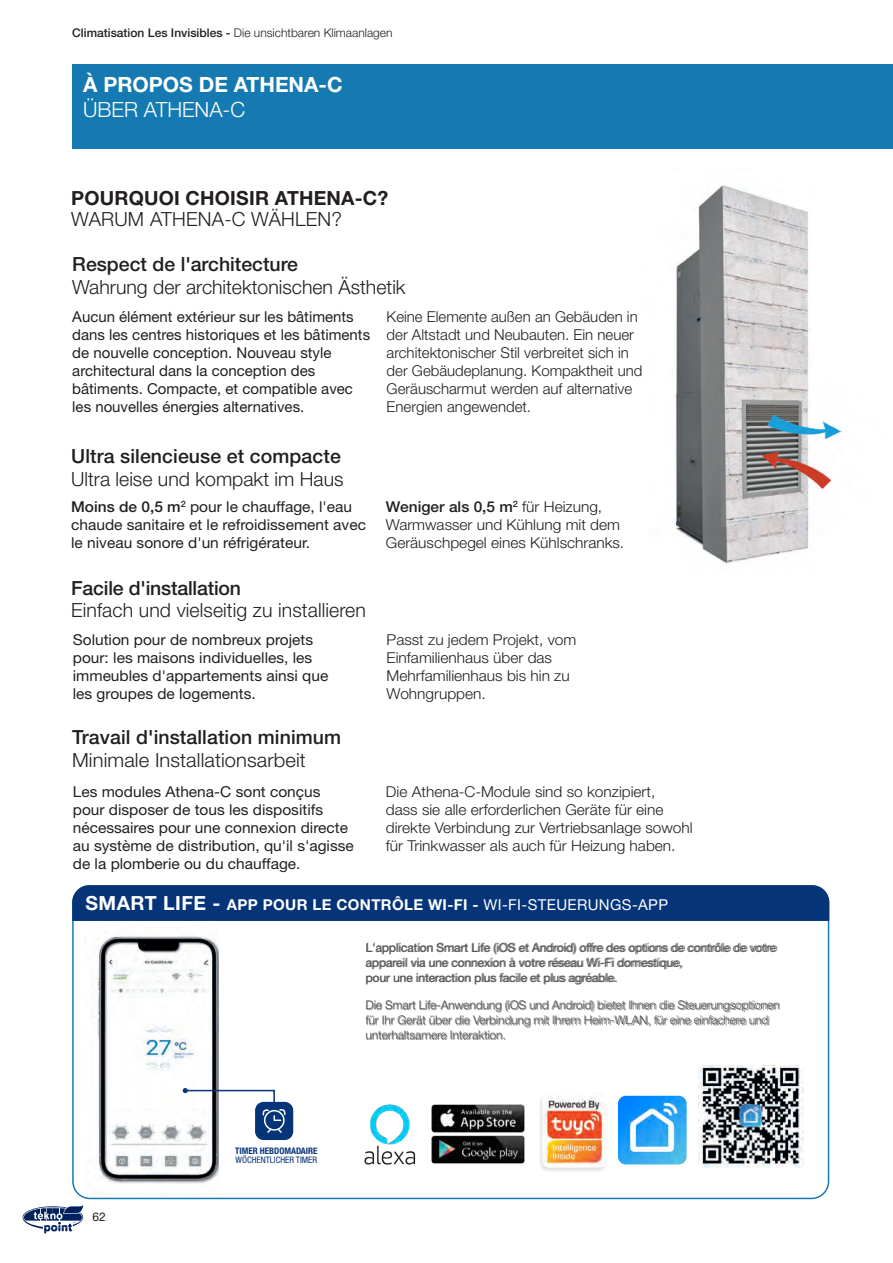
<style>
.page{position:relative;width:893px;height:1263px;background:#fff}
.page>*{position:absolute;margin:0;border:0;box-sizing:border-box;transform-origin:0 0}
.t1{font:700 21px "Helvetica Neue LT Std";color:#fff}
.t2{font:300 21px "Helvetica Neue LT Std";color:#fff}
.t3{font:300 19.5px "Helvetica Neue LT Std";letter-spacing:.005em;color:#231f20}
.t4{font:500 19.5px "Helvetica Neue LT Std";letter-spacing:.005em;color:#231f20}
.titoli_talelle_ita{font:700 19.5px/21px "Helvetica Neue LT Std";letter-spacing:.01em;color:#231f20}
.testo_Inglese{font:15px/18px "Helvetica Neue LT Std";color:#231f20}
.testo_Inglese-2{font:300 15px/18px "Helvetica Neue LT Std";color:#231f20}
.t5{font:700 15px "Helvetica Neue LT Std";letter-spacing:.025em;color:#fff}
.t6{font:12px/15px "Helvetica Neue LT Std";letter-spacing:-.01em;color:#57585a}
.t7{font:300 12px/15px "Helvetica Neue LT Std";letter-spacing:-.01em;color:#57585a}
.t8{font:500 12px "Helvetica Neue LT Std";color:#231f20}
.t9{font:12px "Helvetica Neue LT Std";color:#231f20}
.t10{font:condensed 9px "Helvetica Neue LT Std";color:#053479}
.t11{font:700 condensed 9px "Helvetica Neue LT Std";color:#053479}
.s1{font-weight:300}
.s2{font-weight:500}
.s3{font-size:19.5px}
.s4{font-weight:400}
</style>
<div class="page">
<svg style="left:22px;top:1205px;width:62px;height:29px"></svg>
<div style="left:73px;top:64px;width:820px;height:84px;background:#157ab1"></div>
<img style="left:675px;top:185px;width:167px;height:379px">
<div style="left:72px;top:885px;width:757px;height:36px;background:#053479"></div>
<img style="left:431px;top:1104px;width:94px;height:60px">
<img style="left:540px;top:1096px;width:67px;height:75px">
<img style="left:698px;top:1065px;width:105px;height:102px">
<img style="left:618px;top:1096px;width:69px;height:68px">
<img style="left:364px;top:1104px;width:52px;height:60px">
<img style="left:92px;top:932px;width:126px;height:252px">
<div style="left:255px;top:1102px;width:38px;height:38px;background:#053479;border-radius:9px"></div>
<svg style="left:183px;top:1088px;width:103px;height:46px"></svg>
<div style="left:366px;top:943px;width:414px;height:97px;background:#231f20;opacity:.6"></div>
<p class="t8" style="left:72px;top:26px;width:322px">Climatisation Les Invisibles - <span class="s1">Die unsichtbaren Klimaanlagen</span></p>
<p class="t1" style="left:83px;top:71px;width:261px">À PROPOS DE ATHENA-C</p>
<p class="t2" style="left:83px;top:96px;width:163px">ÜBER ATHENA-C</p>
<p class="titoli_talelle_ita" style="left:71px;top:187px;width:319px">POURQUOI CHOISIR ATHENA-C?<br><span class="s1">WARUM ATHENA-C WÄHLEN?</span></p>
<p class="t4" style="left:72px;top:253px;width:227px">Respect de l'architecture</p>
<p class="t3" style="left:72px;top:275px;width:335px">Wahrung der architektonischen Ästhetik</p>
<p class="testo_Inglese" style="left:72px;top:307px;width:299px">Aucun élément extérieur sur les bâtiments dans les centres historiques et les bâtiments de nouvelle conception. Nouveau style architectural dans la conception des bâtiments. Compacte, et compatible avec les nouvelles énergies alternatives.</p>
<p class="testo_Inglese-2" style="left:387px;top:307px;width:257px">Keine Elemente außen an Gebäuden in der Altstadt und Neubauten. Ein neuer architektonischer Stil verbreitet sich in der Gebäudeplanung. Kompaktheit und Geräuscharmut werden auf alternative Energien angewendet.</p>
<p class="t4" style="left:71px;top:444px;width:271px">Ultra silencieuse et compacte</p>
<p class="t3" style="left:71px;top:467px;width:274px">Ultra leise und kompakt im Haus</p>
<p class="testo_Inglese" style="left:71px;top:497px;width:296px"><span class="s2">Moins de 0,5 m</span><sup>2</sup> pour le chauffage, l'eau chaude sanitaire et le refroidissement avec le niveau sonore d'un réfrigérateur.</p>
<p class="testo_Inglese-2" style="left:386px;top:497px;width:240px"><span class="s2">Weniger als 0,5 m</span><sup>2</sup> für Heizung,<br>Warmwasser und Kühlung mit dem<br>Geräuschpegel eines Kühlschranks.</p>
<p class="t4" style="left:71px;top:576px;width:171px">Facile d'installation</p>
<p class="t3" style="left:71px;top:598px;width:296px">Einfach und vielseitig zu installieren</p>
<p class="testo_Inglese" style="left:73px;top:630px;width:242px">Solution pour de nombreux projets</p>
<p class="testo_Inglese" style="left:73px;top:648px;width:257px">pour: les maisons individuelles, les immeubles d'appartements ainsi que les groupes de logements.</p>
<p class="t4" style="left:72px;top:726px;width:271px">Travail d'installation minimum</p>
<p class="t3" style="left:72px;top:748px;width:235px">Minimale Installationsarbeit</p>
<p class="testo_Inglese" style="left:73px;top:782px;width:249px">Les modules Athena-C sont conçus</p>
<p class="testo_Inglese" style="left:73px;top:800px;width:283px">pour disposer de tous les dispositifs nécessaires pour une connexion directe au système de distribution, qu'il s'agisse de la plomberie ou du chauffage.</p>
<p class="testo_Inglese-2" style="left:387px;top:630px;width:191px">Passt zu jedem Projekt, vom<br>Einfamilienhaus über das<br>Mehrfamilienhaus bis hin zu<br>Wohngruppen.</p>
<p class="testo_Inglese-2" style="left:386px;top:782px;width:271px">Die Athena-C-Module sind so konzipiert,</p>
<p class="testo_Inglese-2" style="left:386px;top:800px;width:308px">dass sie alle erforderlichen Geräte für eine direkte Verbindung zur Vertriebsanlage sowohl für Trinkwasser als auch für Heizung haben.</p>
<p class="t5" style="left:85px;top:895px;width:584px"><span class="s3">SMART LIFE -</span> APP POUR LE CONTRÔLE WI-FI - <span class="s4">WI-FI-STEUERUNGS-APP</span></p>
<p class="t6" style="left:366px;top:940px;width:412px">L'application Smart Life (iOS et Android) offre des options de contrôle de votre appareil via une connexion à votre réseau Wi-Fi domestique,</p>
<p class="t6" style="left:366px;top:970px;width:253px">pour une interaction plus facile et plus agréable.</p>
<p class="t7" style="left:366px;top:997px;width:415px">Die Smart Life-Anwendung (iOS und Android) bietet Ihnen die Steuerungsoptionen für Ihr Gerät über die Verbindung mit Ihrem Heim-WLAN, für eine einfachere und unterhaltsamere Interaktion.</p>
<p class="t9" style="left:93px;top:1209px;width:15px">62</p>
<p class="t11" style="left:235px;top:1145px;width:84px">TIMER HEBDOMADAIRE</p>
<p class="t10" style="left:236px;top:1155px;width:83px">WÖCHENTLICHER TIMER</p>
</div>
